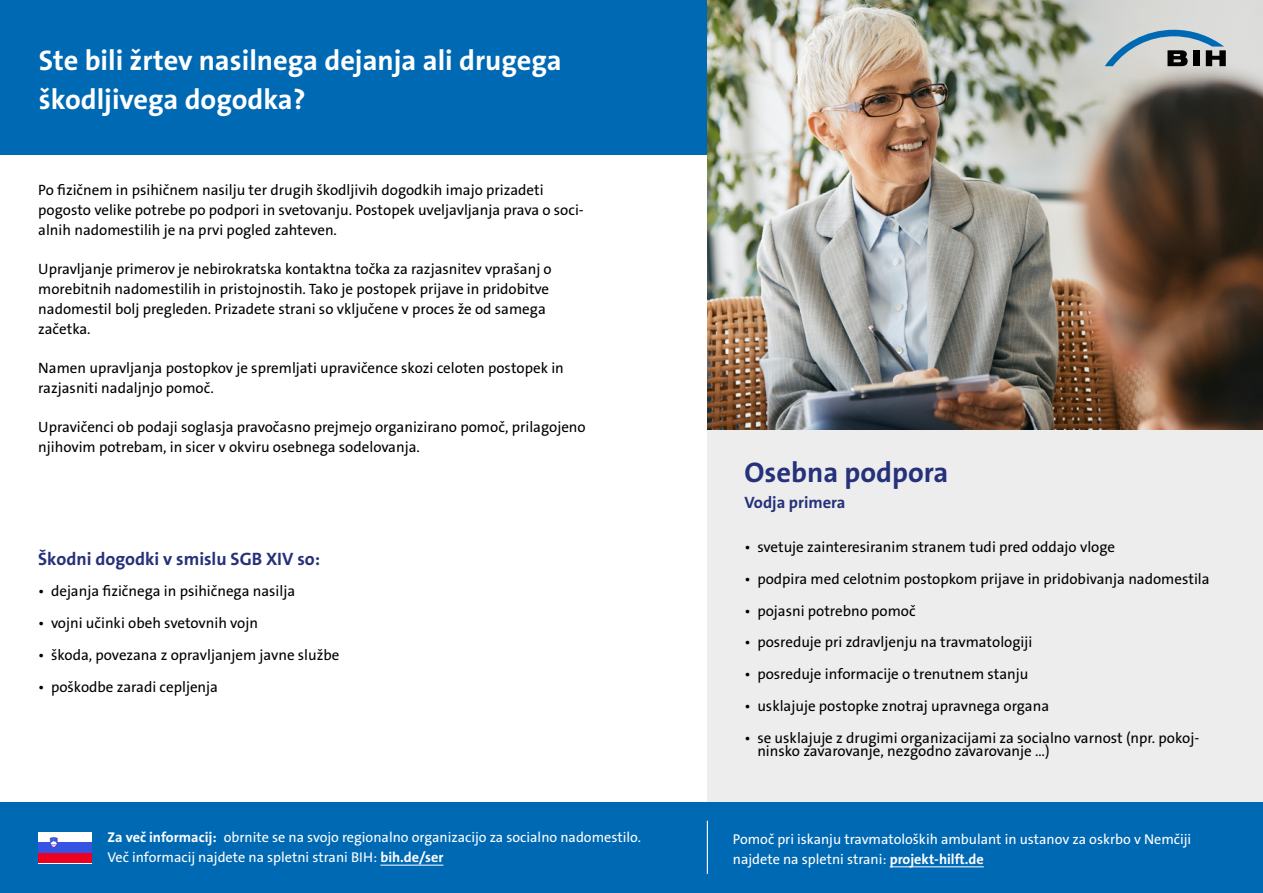
<style>
.page{position:relative;width:1263px;height:893px;background:#fff}
.page>*{position:absolute;margin:0;border:0;box-sizing:border-box;transform-origin:0 0}
.Titel__Headline_24pt_120{font:700 28.5px/39px "The Sans B W7";color:#fff}
.BIH_H3{font:700 28.5px "The Sans B W7";color:#25317a}
.BIH_H3-2{font:700 18px "The Sans B W7";color:#25317a}
.Innen__Copy_9pt_135{font:700 16.5px "The Sans B W7";color:#25317a}
.Innen__Copy_9pt_135-2{font:15px/20.2px "The Sans B W5 Plain";color:#000}
.t1{font:14.25px/19.5px "The Sans B W5 Plain";color:#fff}
.s1{font-family:"The Sans B W7";font-weight:700}
</style>
<div class="page">
<div style="left:708px;top:415px;width:555px;height:389px;background:#ededed"></div>
<div style="left:0;top:802px;width:1263px;height:91px;background:#0069b4"></div>
<div style="left:0;top:0;width:1263px;height:154px;background:#0069b4"></div>
<hr style="left:380px;top:865px;width:63px;height:1px;background:#fff">
<img style="left:707px;top:0;width:556px;height:429px">
<hr style="left:890px;top:866px;width:94px;height:1px;background:#fff">
<hr style="left:707px;top:821px;width:1px;height:53px;background:#fff">
<svg style="left:1105px;top:30px;width:121px;height:36px"></svg>
<div style="left:38px;top:832px;width:53px;height:31px;background:#fff"></div>
<div style="left:38px;top:853px;width:53px;height:10px;background:#eb0021"></div>
<div style="left:38px;top:842px;width:53px;height:11px;background:#3654e3"></div>
<svg style="left:50px;top:837px;width:8px;height:11px"></svg>
<h2 class="Titel__Headline_24pt_120" style="left:39px;top:41px;width:524px">Ste bili žrtev nasilnega dejanja ali drugega škodljivega dogodka?</h2>
<p class="Innen__Copy_9pt_135-2" style="left:38px;top:180px;width:547px">Po fizičnem in psihičnem nasilju ter drugih škodljivih dogodkih imajo prizadeti pogosto velike potrebe po podpori in svetovanju. Postopek uveljavljanja prava o soci&shy;alnih nadomestilih je na prvi pogled zahteven.</p>
<p class="Innen__Copy_9pt_135-2" style="left:38px;top:259px;width:515px">Upravljanje primerov je nebirokratska kontaktna točka za razjasnitev vprašanj o morebitnih nadomestilih in pristojnostih. Tako je postopek prijave in pridobitve nadomestil bolj pregleden. Prizadete strani so vključene v proces že od samega začetka.</p>
<p class="Innen__Copy_9pt_135-2" style="left:38px;top:358px;width:527px">Namen upravljanja postopkov je spremljati upravičence skozi celoten postopek in razjasniti nadaljnjo pomoč.</p>
<p class="Innen__Copy_9pt_135-2" style="left:38px;top:416px;width:549px">Upravičenci ob podaji soglasja pravočasno prejmejo organizirano pomoč, prilagojeno njihovim potrebam, in sicer v okviru osebnega sodelovanja.</p>
<h3 class="BIH_H3-2" style="left:38px;top:547px;width:283px">Škodni dogodki v smislu SGB XIV so:</h3>
<p class="Innen__Copy_9pt_135-2" style="left:38px;top:581px;width:258px">• dejanja fizičnega in psihičnega nasilja</p>
<p class="Innen__Copy_9pt_135-2" style="left:38px;top:613px;width:221px">• vojni učinki obeh svetovnih vojn</p>
<p class="Innen__Copy_9pt_135-2" style="left:38px;top:645px;width:303px">• škoda, povezana z opravljanjem javne službe</p>
<p class="Innen__Copy_9pt_135-2" style="left:38px;top:676px;width:181px">• poškodbe zaradi cepljenja</p>
<p class="t1" style="left:108px;top:828px;width:535px"><span class="s1">Za več informacij:</span> obrnite se na svojo regionalno organizacijo za socialno nadomestilo.<br>Več informacij najdete na spletni strani BIH: <span class="s1">bih.de/ser</span></p>
<h3 class="BIH_H3" style="left:744px;top:454px;width:205px">Osebna podpora</h3>
<p class="Innen__Copy_9pt_135" style="left:744px;top:492px;width:102px">Vodja primera</p>
<p class="Innen__Copy_9pt_135-2" style="left:744px;top:537px;width:372px">• svetuje zainteresiranim stranem tudi pred oddajo vloge</p>
<p class="Innen__Copy_9pt_135-2" style="left:744px;top:569px;width:467px">• podpira med celotnim postopkom prijave in pridobivanja nadomestila</p>
<p class="Innen__Copy_9pt_135-2" style="left:744px;top:601px;width:173px">• pojasni potrebno pomoč</p>
<p class="Innen__Copy_9pt_135-2" style="left:744px;top:632px;width:289px">• posreduje pri zdravljenju na travmatologiji</p>
<p class="Innen__Copy_9pt_135-2" style="left:744px;top:664px;width:285px">• posreduje informacije o trenutnem stanju</p>
<p class="Innen__Copy_9pt_135-2" style="left:744px;top:696px;width:306px">• usklajuje postopke znotraj upravnega organa</p>
<p class="Innen__Copy_9pt_135-2" style="left:757px;top:731px;width:444px;line-height:13.5px;text-indent:-13px">• se usklajuje z drugimi organizacijami za socialno varnost (npr. pokoj&shy;ninsko zavarovanje, nezgodno zavarovanje ...)</p>
<p class="t1" style="left:733px;top:829px;width:460px">Pomoč pri iskanju travmatoloških ambulant in ustanov za oskrbo v Nemčiji najdete na spletni strani: <span class="s1">projekt-hilft.de</span></p>
</div>
